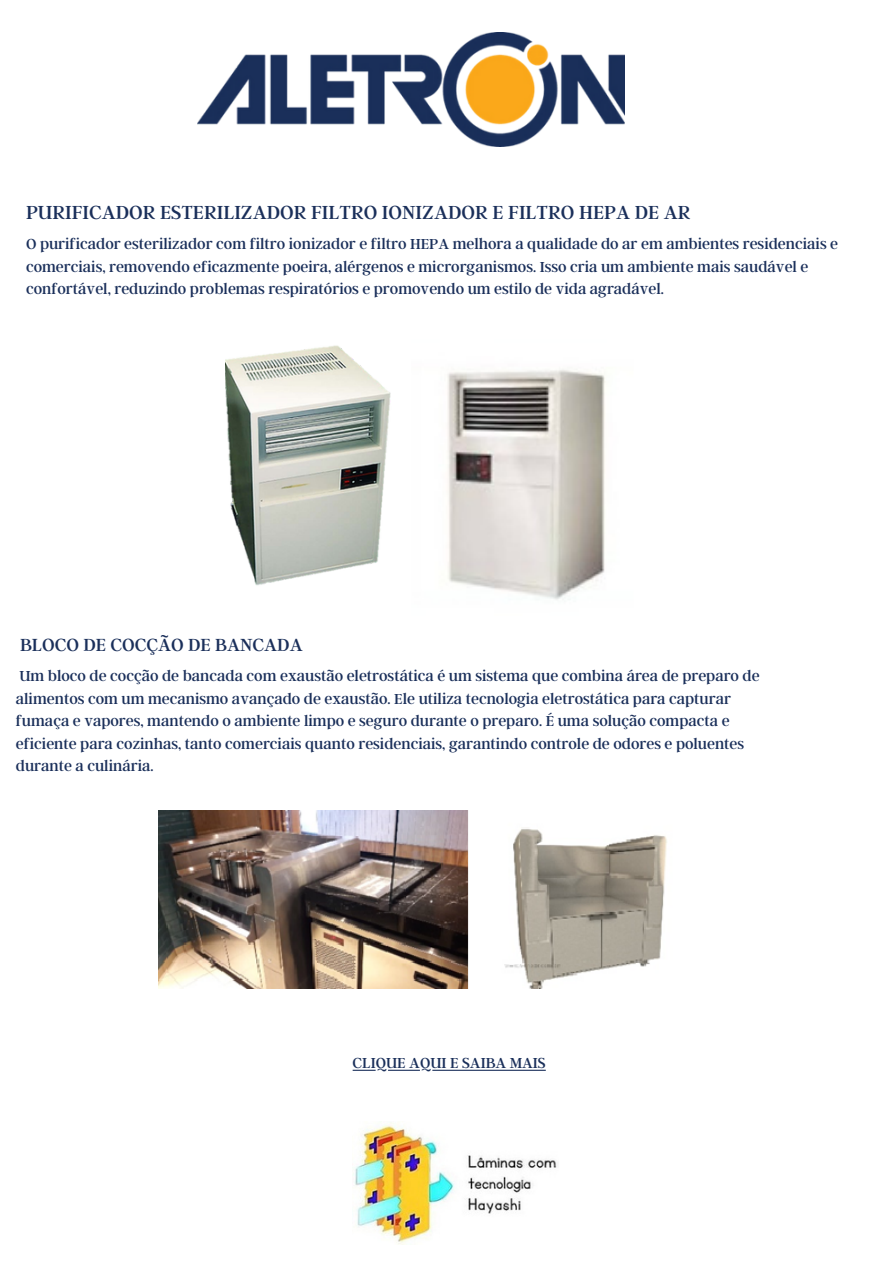
<style>
.page{position:relative;width:894px;height:1264px;background:#fff}
.page>*{position:absolute;margin:0;border:0;box-sizing:border-box;transform-origin:0 0}
.t1{font:21px "Argent CF";color:#1a2f5a}
.t2{font:19.5px "Argent CF";color:#1a2f5a}
.t3{font:16.05px/22.5px "Argent CF";color:#1a2f5a}
</style>
<div class="page">
<img style="left:353px;top:1123px;width:204px;height:121px">
<img style="left:198px;top:33px;width:426px;height:113px">
<img style="left:225px;top:345px;width:166px;height:241px">
<img style="left:447px;top:369px;width:159px;height:231px">
<img style="left:158px;top:810px;width:509px;height:178px">
<svg style="left:352px;top:1069px;width:193px;height:1px"></svg>
<h1 class="t1" style="left:26px;top:198px;width:666px">PURIFICADOR ESTERILIZADOR FILTRO IONIZADOR E FILTRO HEPA DE AR</h1>
<h2 class="t3" style="left:26px;top:232px;width:813px">O purificador esterilizador com filtro ionizador e filtro HEPA melhora a qualidade do ar em ambientes residenciais e comerciais, removendo eficazmente poeira, alérgenos e microrganismos. Isso cria um ambiente mais saudável e confortável, reduzindo problemas respiratórios e promovendo um estilo de vida agradável.</h2>
<p class="t2" style="left:20px;top:631px;width:284px">BLOCO DE COCÇÃO DE BANCADA</p>
<p class="t3" style="left:16px;top:664px;width:745px">Um bloco de cocção de bancada com exaustão eletrostática é um sistema que combina área de preparo de alimentos com um mecanismo avançado de exaustão. Ele utiliza tecnologia eletrostática para capturar fumaça e vapores, mantendo o ambiente limpo e seguro durante o preparo. É uma solução compacta e eficiente para cozinhas, tanto comerciais quanto residenciais, garantindo controle de odores e poluentes durante a culinária.</p>
<p class="t3" style="left:352px;top:1050px;width:194px">CLIQUE AQUI E SAIBA MAIS</p>
</div>
